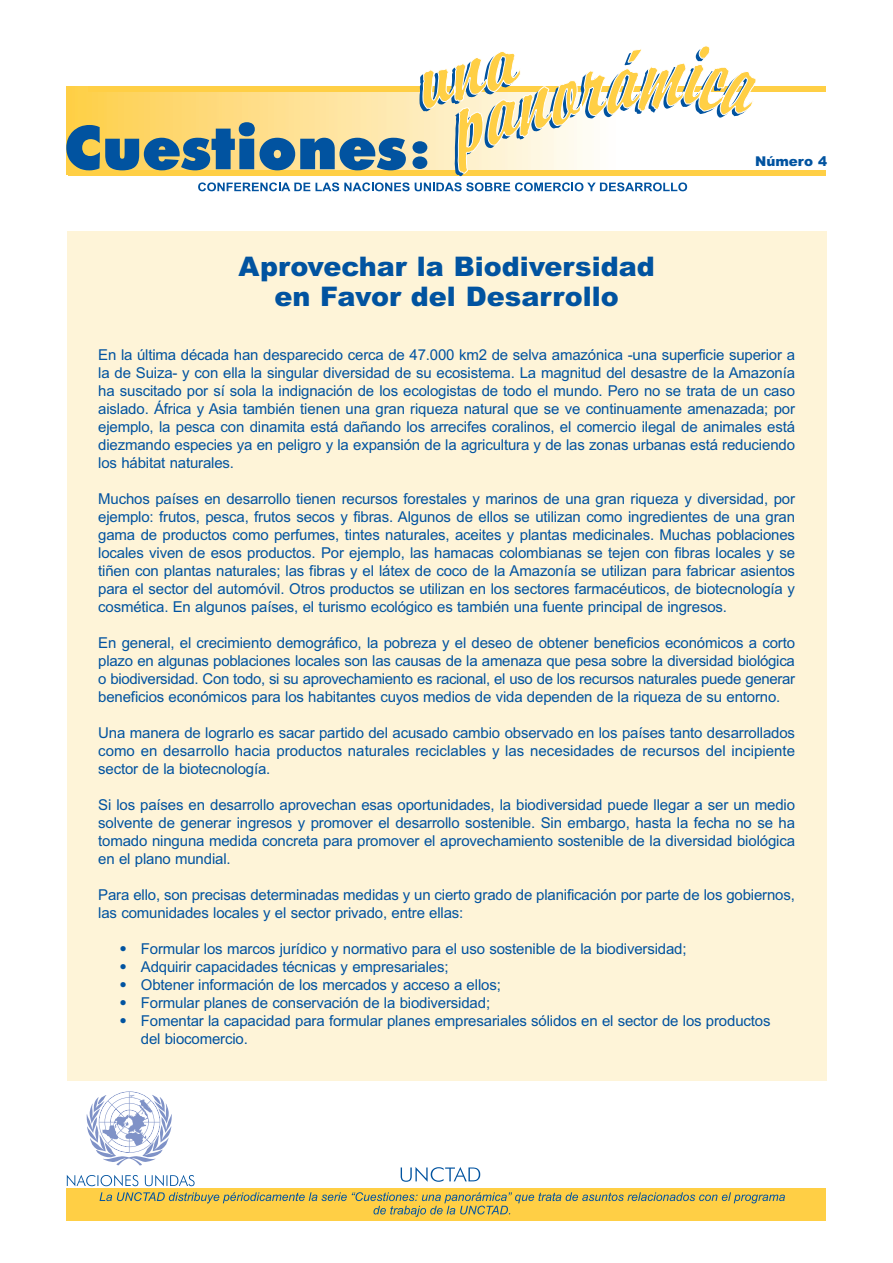
<style>
.page{position:relative;width:893px;height:1263px;background:#fff}
.page>*{position:absolute;margin:0;border:0;box-sizing:border-box;transform-origin:0 0}
.t1{font:900 27px/30px "Arial";color:#0153a0;text-align:center}
.t2{font:15px/18px "Arial";letter-spacing:-.01em;color:#0153a0;text-align:justify}
.t3{font:900 13.5px "Arial";color:#0153a0}
.s1{font-size:21px}
</style>
<div class="page">
<div style="left:67px;top:232px;width:759px;height:849px;background:#fef4d8"></div>
<div style="left:66px;top:1188px;width:759px;height:33px;background:#ffcf45"></div>
<svg style="left:400px;top:1167px;width:80px;height:15px"></svg>
<svg style="left:99px;top:1192px;width:685px;height:25px"></svg>
<svg style="left:86px;top:1091px;width:86px;height:75px"></svg>
<svg style="left:67px;top:1175px;width:71px;height:11px"></svg>
<svg style="left:145px;top:1175px;width:49px;height:11px"></svg>
<div style="left:88px;top:87px;width:737px;height:5px;background:#ffcf45"></div>
<div style="left:68px;top:170px;width:757px;height:5px;background:#ffcf45"></div>
<svg style="left:66px;top:46px;width:690px;height:145px"></svg>
<h1 class="t1" style="left:238px;top:254px;width:418px">Aprovechar la Biodiversidad en Favor del Desarrollo</h1>
<p class="t3" style="left:755px;top:156px;width:73px">Número 4</p>
<p class="t2" style="left:98px;top:347px;width:698px">En la última década han desparecido cerca de 47.000 km2 de selva amazónica -una superficie superior a la de Suiza- y con ella la singular diversidad de su ecosistema. La magnitud del desastre de la Amazonía ha suscitado por sí sola la indignación de los ecologistas de todo el mundo. Pero no se trata de un caso aislado. África y Asia también tienen una gran riqueza natural que se ve continuamente amenazada; por ejemplo, la pesca con dinamita está dañando los arrecifes coralinos, el comercio ilegal de animales está diezmando especies ya en peligro y la expansión de la agricultura y de las zonas urbanas está reduciendo los hábitat naturales.</p>
<p class="t2" style="left:98px;top:491px;width:698px">Muchos países en desarrollo tienen recursos forestales y marinos de una gran riqueza y diversidad, por ejemplo: frutos, pesca, frutos secos y fibras. Algunos de ellos se utilizan como ingredientes de una gran gama de productos como perfumes, tintes naturales, aceites y plantas medicinales. Muchas poblaciones locales viven de esos productos. Por ejemplo, las hamacas colombianas se tejen con fibras locales y se tiñen con plantas naturales; las fibras y el látex de coco de la Amazonía se utilizan para fabricar asientos para el sector del automóvil. Otros productos se utilizan en los sectores farmacéuticos, de biotecnología y cosmética. En algunos países, el turismo ecológico es también una fuente principal de ingresos.</p>
<p class="t2" style="left:98px;top:635px;width:698px">En general, el crecimiento demográfico, la pobreza y el deseo de obtener beneficios económicos a corto plazo en algunas poblaciones locales son las causas de la amenaza que pesa sobre la diversidad biológica o biodiversidad. Con todo, si su aprovechamiento es racional, el uso de los recursos naturales puede generar beneficios económicos para los habitantes cuyos medios de vida dependen de la riqueza de su entorno.</p>
<p class="t2" style="left:98px;top:725px;width:698px">Una manera de lograrlo es sacar partido del acusado cambio observado en los países tanto desarrollados como en desarrollo hacia productos naturales reciclables y las necesidades de recursos del incipiente sector de la biotecnología.</p>
<p class="t2" style="left:98px;top:797px;width:698px">Si los países en desarrollo aprovechan esas oportunidades, la biodiversidad puede llegar a ser un medio solvente de generar ingresos y promover el desarrollo sostenible. Sin embargo, hasta la fecha no se ha tomado ninguna medida concreta para promover el aprovechamiento sostenible de la diversidad biológica en el plano mundial.</p>
<p class="t2" style="left:98px;top:887px;width:698px">Para ello, son precisas determinadas medidas y un cierto grado de planificación por parte de los gobiernos, las comunidades locales y el sector privado, entre ellas:</p>
<p class="t2" style="left:119px;top:941px;width:568px"><span class="s1">•</span> Formular los marcos jurídico y normativo para el uso sostenible de la biodiversidad;</p>
<p class="t2" style="left:119px;top:959px;width:330px"><span class="s1">•</span> Adquirir capacidades técnicas y empresariales;</p>
<p class="t2" style="left:119px;top:977px;width:383px"><span class="s1">•</span> Obtener información de los mercados y acceso a ellos;</p>
<p class="t2" style="left:119px;top:995px;width:372px"><span class="s1">•</span> Formular planes de conservación de la biodiversidad;</p>
<p class="t2" style="left:141px;top:1013px;width:631px;text-indent:-21px"><span class="s1">•</span> Fomentar la capacidad para formular planes empresariales sólidos en el sector de los productos del biocomercio.</p>
</div>
